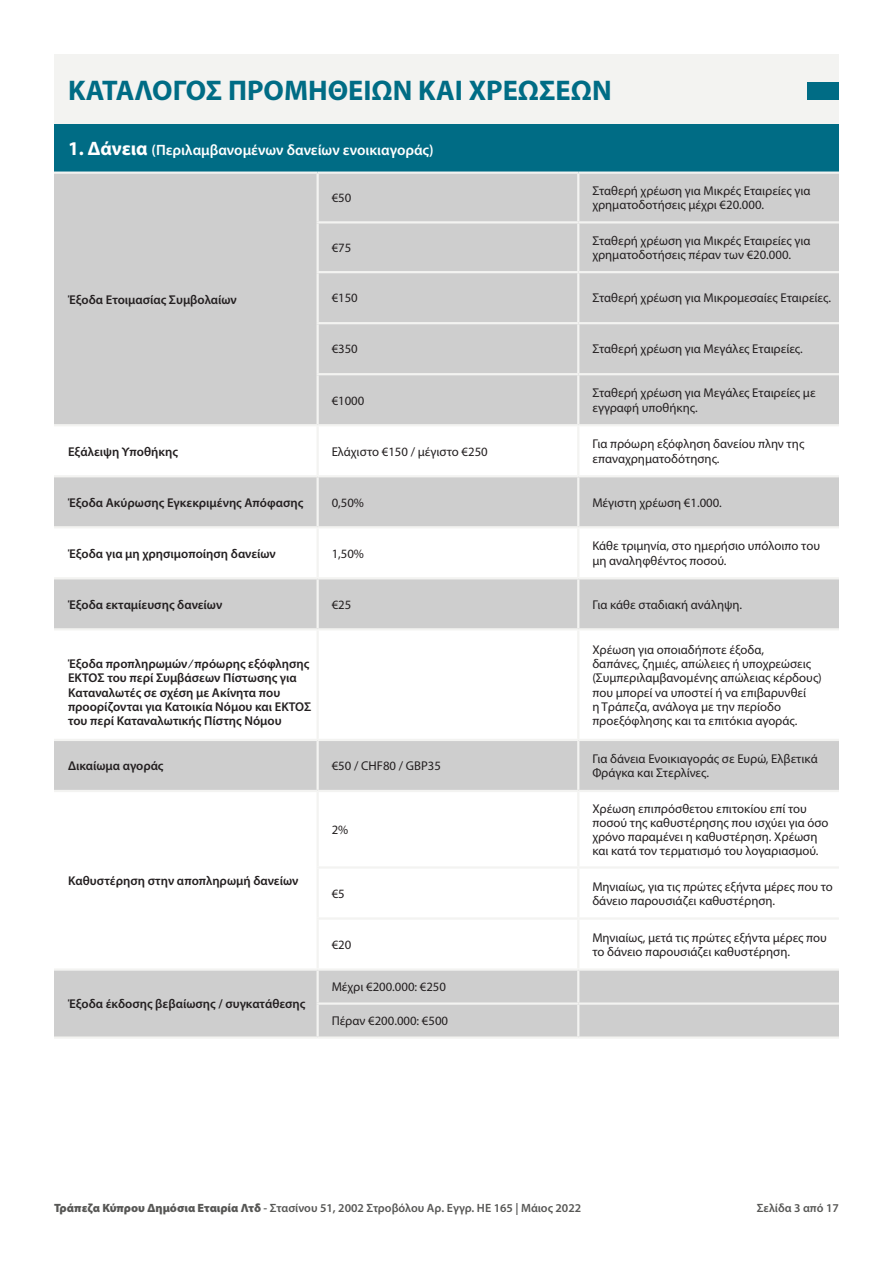
<style>
.page{position:relative;width:893px;height:1263px;background:#fff}
.page>*{position:absolute;margin:0;border:0;box-sizing:border-box;transform-origin:0 0}
.t1{font:700 28.5px "Myriad Pro";color:#006c85}
.t2{font:600 15px "Myriad Pro";color:#fff}
.t3{font:12.75px/14.2px "Myriad Pro";color:#231f20}
.t4{font:600 12.75px/14.2px "Myriad Pro";color:#231f20}
.t5{font:600 12px "Myriad Pro";color:#575755}
.s1{font-weight:700;font-size:19.5px}
.s2{font-weight:900}
</style>
<div class="page">
<div style="left:54px;top:54px;width:785px;height:70px;background:#f3f3f1"></div>
<div style="left:54px;top:124px;width:785px;height:49px;background:#006c85"></div>
<svg style="left:54px;top:174px;width:785px;height:616px;fill:#cecece"></svg>
<div style="left:54px;top:971px;width:785px;height:65px;background:#cecece"></div>
<hr style="left:54px;top:172px;width:264px;height:2px;background:#f3f3f1">
<hr style="left:318px;top:172px;width:260px;height:2px;background:#f3f3f1">
<hr style="left:316px;top:174px;width:3px;height:47px;background:#f3f3f1">
<hr style="left:316px;top:221px;width:262px;height:3px;background:#f3f3f1">
<hr style="left:316px;top:224px;width:3px;height:47px;background:#f3f3f1">
<hr style="left:578px;top:172px;width:261px;height:2px;background:#f3f3f1">
<hr style="left:577px;top:174px;width:2px;height:47px;background:#f3f3f1">
<hr style="left:578px;top:221px;width:261px;height:3px;background:#f3f3f1">
<hr style="left:577px;top:224px;width:2px;height:47px;background:#f3f3f1">
<hr style="left:316px;top:271px;width:262px;height:2px;background:#f3f3f1">
<hr style="left:316px;top:273px;width:3px;height:49px;background:#f3f3f1">
<hr style="left:578px;top:271px;width:261px;height:2px;background:#f3f3f1">
<hr style="left:577px;top:273px;width:2px;height:49px;background:#f3f3f1">
<hr style="left:316px;top:322px;width:262px;height:2px;background:#f3f3f1">
<hr style="left:316px;top:324px;width:3px;height:49px;background:#f3f3f1">
<hr style="left:578px;top:322px;width:261px;height:2px;background:#f3f3f1">
<hr style="left:577px;top:324px;width:2px;height:49px;background:#f3f3f1">
<hr style="left:316px;top:373px;width:262px;height:2px;background:#f3f3f1">
<hr style="left:316px;top:375px;width:3px;height:49px;background:#f3f3f1">
<hr style="left:578px;top:373px;width:261px;height:2px;background:#f3f3f1">
<hr style="left:577px;top:375px;width:2px;height:49px;background:#f3f3f1">
<hr style="left:54px;top:424px;width:264px;height:2px;background:#f3f3f1">
<hr style="left:318px;top:424px;width:260px;height:2px;background:#f3f3f1">
<hr style="left:316px;top:426px;width:3px;height:49px;background:#f3f3f1">
<hr style="left:578px;top:424px;width:261px;height:2px;background:#f3f3f1">
<hr style="left:577px;top:426px;width:2px;height:49px;background:#f3f3f1">
<hr style="left:54px;top:475px;width:264px;height:2px;background:#f3f3f1">
<hr style="left:318px;top:475px;width:260px;height:2px;background:#f3f3f1">
<hr style="left:316px;top:477px;width:3px;height:49px;background:#f3f3f1">
<hr style="left:578px;top:475px;width:261px;height:2px;background:#f3f3f1">
<hr style="left:577px;top:477px;width:2px;height:49px;background:#f3f3f1">
<hr style="left:54px;top:526px;width:264px;height:2px;background:#f3f3f1">
<hr style="left:318px;top:526px;width:260px;height:2px;background:#f3f3f1">
<hr style="left:316px;top:528px;width:3px;height:49px;background:#f3f3f1">
<hr style="left:578px;top:526px;width:261px;height:2px;background:#f3f3f1">
<hr style="left:577px;top:528px;width:2px;height:49px;background:#f3f3f1">
<hr style="left:54px;top:577px;width:264px;height:2px;background:#f3f3f1">
<hr style="left:318px;top:577px;width:260px;height:2px;background:#f3f3f1">
<hr style="left:316px;top:579px;width:3px;height:49px;background:#f3f3f1">
<hr style="left:578px;top:577px;width:261px;height:2px;background:#f3f3f1">
<hr style="left:577px;top:579px;width:2px;height:49px;background:#f3f3f1">
<hr style="left:54px;top:628px;width:264px;height:2px;background:#f3f3f1">
<hr style="left:318px;top:628px;width:260px;height:2px;background:#f3f3f1">
<hr style="left:316px;top:630px;width:3px;height:109px;background:#f3f3f1">
<hr style="left:578px;top:628px;width:261px;height:2px;background:#f3f3f1">
<hr style="left:577px;top:630px;width:2px;height:109px;background:#f3f3f1">
<hr style="left:54px;top:739px;width:264px;height:2px;background:#f3f3f1">
<hr style="left:318px;top:739px;width:260px;height:2px;background:#f3f3f1">
<hr style="left:316px;top:741px;width:3px;height:49px;background:#f3f3f1">
<hr style="left:578px;top:739px;width:261px;height:2px;background:#f3f3f1">
<hr style="left:577px;top:741px;width:2px;height:49px;background:#f3f3f1">
<hr style="left:54px;top:790px;width:264px;height:2px;background:#f3f3f1">
<hr style="left:318px;top:790px;width:260px;height:2px;background:#f3f3f1">
<hr style="left:316px;top:792px;width:3px;height:74px;background:#f3f3f1">
<hr style="left:578px;top:790px;width:261px;height:2px;background:#f3f3f1">
<hr style="left:577px;top:792px;width:2px;height:74px;background:#f3f3f1">
<hr style="left:316px;top:866px;width:262px;height:3px;background:#f3f3f1">
<hr style="left:316px;top:869px;width:3px;height:48px;background:#f3f3f1">
<hr style="left:578px;top:866px;width:261px;height:3px;background:#f3f3f1">
<hr style="left:577px;top:869px;width:2px;height:48px;background:#f3f3f1">
<hr style="left:316px;top:917px;width:262px;height:3px;background:#f3f3f1">
<hr style="left:316px;top:920px;width:3px;height:48px;background:#f3f3f1">
<hr style="left:578px;top:917px;width:261px;height:3px;background:#f3f3f1">
<hr style="left:577px;top:920px;width:2px;height:48px;background:#f3f3f1">
<hr style="left:54px;top:968px;width:264px;height:3px;background:#f3f3f1">
<hr style="left:318px;top:968px;width:260px;height:3px;background:#f3f3f1">
<hr style="left:316px;top:971px;width:3px;height:31px;background:#f3f3f1">
<hr style="left:316px;top:1005px;width:3px;height:31px;background:#f3f3f1">
<hr style="left:54px;top:1036px;width:264px;height:3px;background:#f3f3f1">
<hr style="left:316px;top:1002px;width:262px;height:3px;background:#f3f3f1">
<hr style="left:318px;top:1036px;width:260px;height:3px;background:#f3f3f1">
<hr style="left:578px;top:968px;width:261px;height:3px;background:#f3f3f1">
<hr style="left:577px;top:971px;width:2px;height:31px;background:#f3f3f1">
<hr style="left:578px;top:1002px;width:261px;height:3px;background:#f3f3f1">
<hr style="left:577px;top:1005px;width:2px;height:31px;background:#f3f3f1">
<hr style="left:578px;top:1036px;width:261px;height:3px;background:#f3f3f1">
<div style="left:808px;top:82px;width:31px;height:17px;background:#006c85"></div>
<h1 class="t1" style="left:68px;top:74px;width:545px">ΚΑΤΑΛΟΓΟΣ ΠΡΟΜΗΘΕΙΩΝ ΚΑΙ ΧΡΕΩΣΕΩΝ</h1>
<p class="t2" style="left:68px;top:141px;width:367px"><span class="s1">1. Δάνεια</span> (Περιλαμβανομένων δανείων ενοικιαγοράς)</p>
<p class="t4" style="left:68px;top:292px;width:170px">Έξοδα Ετοιμασίας Συμβολαίων</p>
<p class="t3" style="left:332px;top:191px;width:21px">€50</p>
<p class="t3" style="left:592px;top:184px;width:220px">Σταθερή χρέωση για Mικρές Eταιρείες για χρηματοδοτήσεις μέχρι €20.000.</p>
<p class="t3" style="left:332px;top:240px;width:21px">€75</p>
<p class="t3" style="left:592px;top:233px;width:220px">Σταθερή χρέωση για Mικρές Eταιρείες για χρηματοδοτήσεις πέραν των €20.000.</p>
<p class="t3" style="left:332px;top:291px;width:28px">€150</p>
<p class="t3" style="left:592px;top:291px;width:240px">Σταθερή χρέωση για Mικρομεσαίες Eταιρείες.</p>
<p class="t3" style="left:332px;top:342px;width:28px">€350</p>
<p class="t3" style="left:592px;top:342px;width:212px">Σταθερή χρέωση για Mεγάλες Eταιρείες.</p>
<p class="t3" style="left:332px;top:393px;width:34px">€1000</p>
<p class="t3" style="left:592px;top:386px;width:225px">Σταθερή χρέωση για Μεγάλες Εταιρείες με εγγραφή υποθήκης.</p>
<p class="t4" style="left:68px;top:444px;width:111px">Εξάλειψη Υποθήκης</p>
<p class="t3" style="left:332px;top:444px;width:158px">Ελάχιστο €150 / μέγιστο €250</p>
<p class="t3" style="left:592px;top:437px;width:213px">Για πρόωρη εξόφληση δανείου πλην της επαναχρηματοδότησης.</p>
<p class="t4" style="left:68px;top:495px;width:237px">Έξοδα Ακύρωσης Εγκεκριμένης Απόφασης</p>
<p class="t3" style="left:332px;top:495px;width:34px">0,50%</p>
<p class="t3" style="left:592px;top:495px;width:131px">Μέγιστη χρέωση €1.000.</p>
<p class="t4" style="left:68px;top:546px;width:209px">Έξοδα για μη χρησιμοποίηση δανείων</p>
<p class="t3" style="left:332px;top:546px;width:34px">1,50%</p>
<p class="t3" style="left:592px;top:539px;width:229px">Κάθε τριμηνία, στο ημερήσιο υπόλοιπο του μη αναληφθέντος ποσού.</p>
<p class="t4" style="left:68px;top:597px;width:156px">Έξοδα εκταμίευσης δανείων</p>
<p class="t3" style="left:332px;top:597px;width:21px">€25</p>
<p class="t3" style="left:592px;top:597px;width:151px">Για κάθε σταδιακή ανάληψη.</p>
<p class="t4" style="left:68px;top:656px;width:245px">Έξοδα προπληρωμών ⁄ πρόωρης εξόφλησης ΕΚΤΟΣ του περί Συμβάσεων Πίστωσης για Καταναλωτές σε σχέση με Ακίνητα που προορίζονται για Κατοικία Νόμου και ΕΚΤΟΣ του περί Καταναλωτικής Πίστης Νόμου</p>
<p class="t3" style="left:592px;top:642px;width:231px">Χρέωση για οποιαδήποτε έξοδα,<br>δαπάνες, ζημιές, απώλειες ή υποχρεώσεις (Συμπεριλαμβανομένης απώλειας κέρδους) που μπορεί να υποστεί ή να επιβαρυνθεί<br>η Τράπεζα, ανάλογα με την περίοδο προεξόφλησης και τα επιτόκια αγοράς.</p>
<p class="t4" style="left:68px;top:758px;width:97px">Δικαίωμα αγοράς</p>
<p class="t3" style="left:332px;top:759px;width:111px">€50 / CHF80 / GBP35</p>
<p class="t3" style="left:592px;top:751px;width:227px">Για δάνεια Ενοικιαγοράς σε Ευρώ, Ελβετικά<br>Φράγκα και Στερλίνες.</p>
<p class="t4" style="left:68px;top:873px;width:232px">Καθυστέρηση στην αποπληρωμή δανείων</p>
<p class="t4" style="left:68px;top:997px;width:239px">Έξοδα έκδοσης βεβαίωσης / συγκατάθεσης</p>
<p class="t3" style="left:332px;top:822px;width:18px">2%</p>
<p class="t3" style="left:592px;top:801px;width:238px">Χρέωση επιπρόσθετου επιτοκίου επί του ποσού της καθυστέρησης που ισχύει για όσο χρόνο παραμένει η καθυστέρηση. Χρέωση και κατά τον τερματισμό του λογαριασμού.</p>
<p class="t3" style="left:332px;top:886px;width:15px">€5</p>
<p class="t3" style="left:592px;top:879px;width:242px">Μηνιαίως, για τις πρώτες εξήντα μέρες που το δάνειο παρουσιάζει καθυστέρηση.</p>
<p class="t3" style="left:332px;top:937px;width:21px">€20</p>
<p class="t3" style="left:592px;top:930px;width:236px">Μηνιαίως, μετά τις πρώτες εξήντα μέρες που το δάνειο παρουσιάζει καθυστέρηση.</p>
<p class="t3" style="left:332px;top:980px;width:116px">Μέχρι €200.000: €250</p>
<p class="t3" style="left:332px;top:1014px;width:118px">Πέραν €200.000: €500</p>
<p class="t5" style="left:54px;top:1201px;width:529px"><span class="s2">Τράπεζα Κύπρου Δημόσια Εταιρία Λτδ</span> - Στασίνου 51, 2002 Στροβόλου Αρ. Εγγρ. ΗΕ 165 | Μάιος 2022</p>
<p class="t5" style="left:757px;top:1201px;width:84px">Σελίδα 3 από 17</p>
</div>
